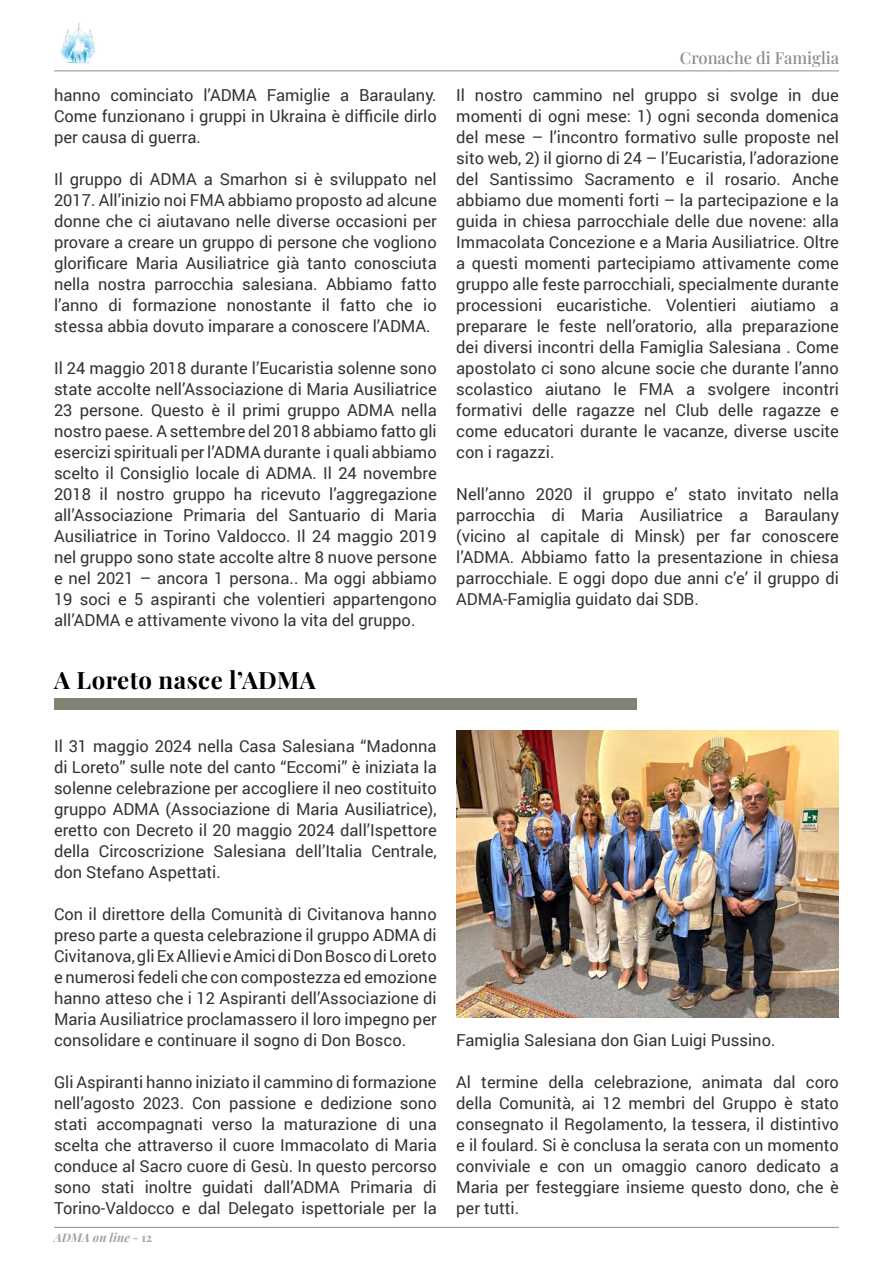
<style>
.page{position:relative;width:893px;height:1263px;background:#fff}
.page>*{position:absolute;margin:0;border:0;box-sizing:border-box;transform-origin:0 0}
.t1{font:700 24px "Playfair Display";letter-spacing:.02em;color:#000}
.t2{font:16.5px/21px "Roboto";color:#333;text-align:justify}
.t3{font:500 16.5px "Playfair Display";color:#8a8c8e}
.t4{font:italic 700 12px "Playfair Display";color:#a1a3a4}
.s1{font-style:normal}
</style>
<div class="page">
<hr style="left:54px;top:71px;width:785px;height:1px;background:#8a8c8e">
<img style="left:54px;top:23px;width:48px;height:48px">
<hr style="left:54px;top:1227px;width:785px;height:1px;background:#8a8c8e">
<div style="left:54px;top:698px;width:582px;height:12px;background:#828070"></div>
<img style="left:456px;top:731px;width:383px;height:287px">
<p class="t2" style="left:54px;top:84px;width:384px">hanno cominciato l’ADMA Famiglie a Baraulany.<br>Come funzionano i gruppi in Ukraina è difficile dirlo per causa di guerra.</p>
<p class="t2" style="left:54px;top:168px;width:384px">Il gruppo di ADMA a Smarhon si è sviluppato nel 2017. All’inizio noi FMA abbiamo proposto ad alcune donne che ci aiutavano nelle diverse occasioni per provare a creare un gruppo di persone che vogliono glorificare Maria Ausiliatrice già tanto conosciuta nella nostra parrocchia salesiana. Abbiamo fatto l’anno di formazione nonostante il fatto che io stessa abbia dovuto imparare a conoscere l’ADMA.</p>
<p class="t2" style="left:54px;top:357px;width:384px">Il 24 maggio 2018 durante l’Eucaristia solenne sono state accolte nell’Associazione di Maria Ausiliatrice 23 persone. Questo è il primi gruppo ADMA nella nostro paese. A settembre del 2018 abbiamo fatto gli esercizi spirituali per l’ADMA durante i quali abbiamo scelto il Consiglio locale di ADMA. Il 24 novembre 2018 il nostro gruppo ha ricevuto l’aggregazione all’Associazione Primaria del Santuario di Maria Ausiliatrice in Torino Valdocco. Il 24 maggio 2019 nel gruppo sono state accolte altre 8 nuove persone e nel 2021 – ancora 1 persona.. Ma oggi abbiamo 19 soci e 5 aspiranti che volentieri appartengono all’ADMA e attivamente vivono la vita del gruppo.</p>
<p class="t1" style="left:54px;top:661px;width:263px">A Loreto nasce l’ADMA</p>
<p class="t3" style="left:680px;top:45px;width:161px">Cronache di Famiglia</p>
<p class="t2" style="left:456px;top:84px;width:384px">Il nostro cammino nel gruppo si svolge in due momenti di ogni mese: 1) ogni seconda domenica del mese – l’incontro formativo sulle proposte nel sito web, 2) il giorno di 24 – l’Eucaristia, l’adorazione del Santissimo Sacramento e il rosario. Anche abbiamo due momenti forti – la partecipazione e la guida in chiesa parrocchiale delle due novene: alla Immacolata Concezione e a Maria Ausiliatrice. Oltre a questi momenti partecipiamo attivamente come gruppo alle feste parrocchiali, specialmente durante processioni eucaristiche. Volentieri aiutiamo a preparare le feste nell’oratorio, alla preparazione dei diversi incontri della Famiglia Salesiana . Come apostolato ci sono alcune socie che durante l’anno scolastico aiutano le FMA a svolgere incontri formativi delle ragazze nel Club delle ragazze e come educatori durante le vacanze, diverse uscite con i ragazzi.</p>
<p class="t2" style="left:456px;top:483px;width:384px">Nell’anno 2020 il gruppo e’ stato invitato nella parrocchia di Maria Ausiliatrice a Baraulany (vicino al capitale di Minsk) per far conoscere l’ADMA. Abbiamo fatto la presentazione in chiesa parrocchiale. E oggi dopo due anni c’e’ il gruppo di ADMA-Famiglia guidato dai SDB.</p>
<p class="t2" style="left:54px;top:735px;width:384px">Il 31 maggio 2024 nella Casa Salesiana “Madonna di Loreto” sulle note del canto “Eccomi” è iniziata la solenne celebrazione per accogliere il neo costituito gruppo ADMA (Associazione di Maria Ausiliatrice), eretto con Decreto il 20 maggio 2024 dall’Ispettore della Circoscrizione Salesiana dell’Italia Centrale, don Stefano Aspettati.</p>
<p class="t2" style="left:54px;top:903px;width:384px">Con il direttore della Comunità di Civitanova hanno preso parte a questa celebrazione il gruppo ADMA di Civitanova, gli Ex Allievi e Amici di Don Bosco di Loreto e numerosi fedeli che con compostezza ed emozione hanno atteso che i 12 Aspiranti dell’Associazione di Maria Ausiliatrice proclamassero il loro impegno per consolidare e continuare il sogno di Don Bosco.</p>
<p class="t2" style="left:54px;top:1071px;width:384px">Gli Aspiranti hanno iniziato il cammino di formazione nell’agosto 2023. Con passione e dedizione sono stati accompagnati verso la maturazione di una scelta che attraverso il cuore Immacolato di Maria conduce al Sacro cuore di Gesù. In questo percorso sono stati inoltre guidati dall’ADMA Primaria di Torino-Valdocco e dal Delegato ispettoriale per la</p>
<p class="t4" style="left:54px;top:1228px;width:100px">ADMA on line <span class="s1">- 12</span></p>
<p class="t2" style="left:456px;top:1029px;width:321px">Famiglia Salesiana don Gian Luigi Pussino.</p>
<p class="t2" style="left:456px;top:1071px;width:384px">Al termine della celebrazione, animata dal coro della Comunità, ai 12 membri del Gruppo è stato consegnato il Regolamento, la tessera, il distintivo e il foulard. Si è conclusa la serata con un momento conviviale e con un omaggio canoro dedicato a Maria per festeggiare insieme questo dono, che è per tutti.</p>
</div>
